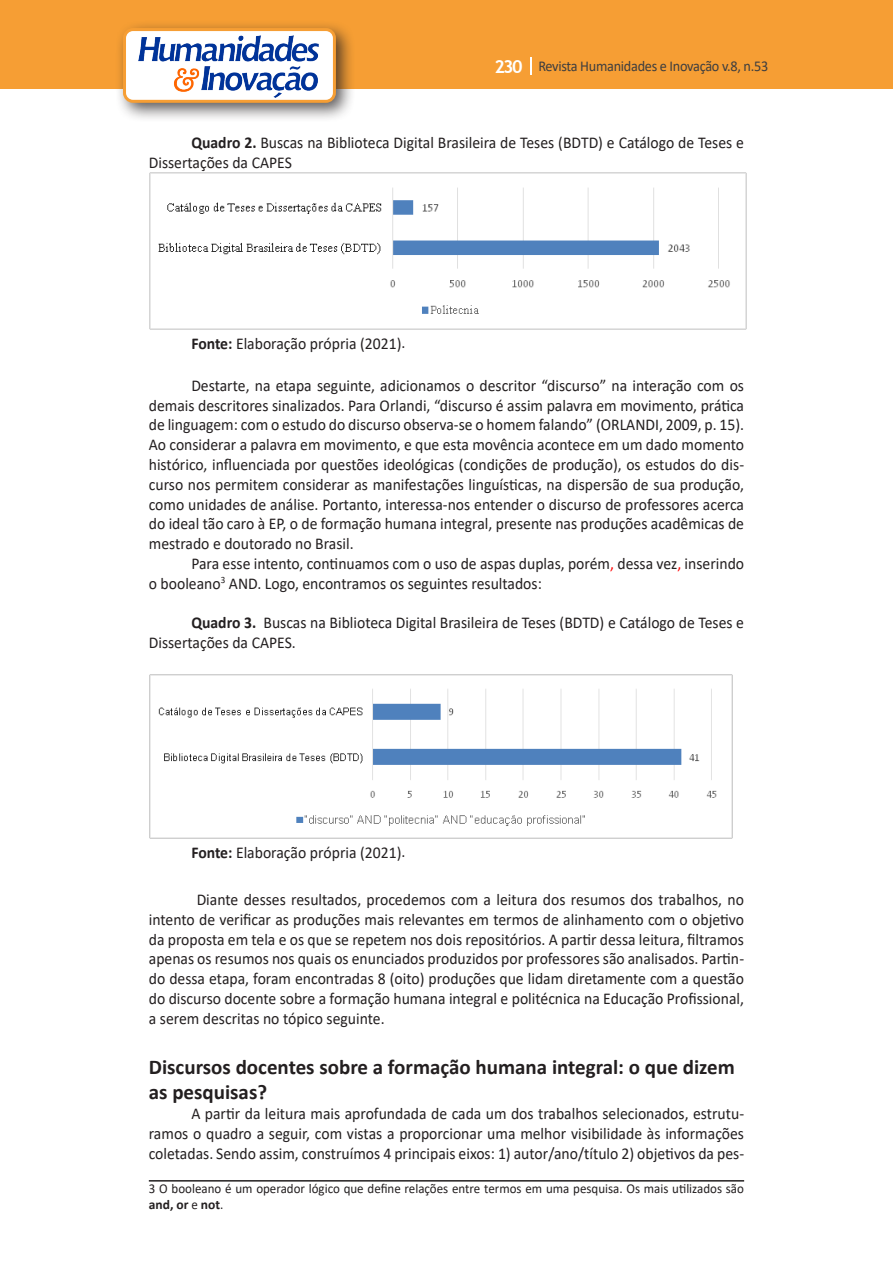
<style>
.page{position:relative;width:893px;height:1263px;background:#fff}
.page>*{position:absolute;margin:0;border:0;box-sizing:border-box;transform-origin:0 0}
.Titulo_2{font:700 21px/25.2px "Calibri";color:#231f20}
.Texto{font:16.5px/19.8px "Calibri";color:#231f20;scale:.95 1}
.t1{font:15px "Calibri";letter-spacing:-.02em;color:#3e3e3f;scale:.95 1}
.Rodapé{font:13.5px/16.2px "Calibri";color:#231f20;scale:.96 1}
.s1{font-family:"Trebuchet MS";font-weight:700;font-size:18px;color:#fff}
.s2{font-weight:700}
.s3{color:#f00}
</style>
<div class="page">
<div style="left:0;top:0;width:893px;height:88px;background:#f69e34"></div>
<svg style="left:530px;top:57px;width:2px;height:18px"></svg>
<div style="left:115px;top:20px;width:241px;height:103px;background:#231f20;opacity:.75"></div>
<div style="left:125px;top:30px;width:209px;height:71px;background:#fff;border-radius:9px"></div>
<img style="left:138px;top:35px;width:181px;height:62px">
<div style="left:123px;top:28px;width:213px;height:75px;border:3px solid #f69e34;border-radius:9px"></div>
<img style="left:150px;top:173px;width:596px;height:157px">
<img style="left:150px;top:674px;width:583px;height:164px">
<hr style="left:149px;top:1180px;width:595px;height:1px;background:#231f20">
<p class="t1" style="left:495px;top:56px;width:290px"><span class="s1">230</span> Revista Humanidades e Inovação v.8, n.53</p>
<p class="Texto" style="left:149px;top:133px;width:628px;text-indent:43px"><span class="s2">Quadro 2.</span> Buscas na Biblioteca Digital Brasileira de Teses (BDTD) e Catálogo de Teses e<br>Dissertações da CAPES</p>
<p class="Texto" style="left:191px;top:334px;width:227px"><span class="s2">Fonte:</span> Elaboração própria (2021).</p>
<p class="Texto" style="left:149px;top:375px;width:628px;text-align:justify;text-indent:43px">Destarte, na etapa seguinte, adicionamos o descritor “discurso” na interação com os demais descritores sinalizados. Para Orlandi, “discurso é assim palavra em movimento, prática de linguagem: com o estudo do discurso observa-se o homem falando” (ORLANDI, 2009, p. 15).<br>Ao considerar a palavra em movimento, e que esta movência acontece em um dado momento histórico, influenciada por questões ideológicas (condições de produção), os estudos do dis&shy;curso nos permitem considerar as manifestações linguísticas, na dispersão de sua produção, como unidades de análise. Portanto, interessa-nos entender o discurso de professores acerca do ideal tão caro à EP, o de formação humana integral, presente nas produções acadêmicas de mestrado e doutorado no Brasil.</p>
<p class="Texto" style="left:149px;top:553px;width:628px;text-indent:43px">Para esse intento, continuamos com o uso de aspas duplas, porém<span class="s3">,</span> dessa vez<span class="s3">,</span> inserindo o booleano<sup>3</sup> AND. Logo, encontramos os seguintes resultados:</p>
<p class="Texto" style="left:149px;top:613px;width:628px;text-indent:43px"><span class="s2">Quadro 3.</span> Buscas na Biblioteca Digital Brasileira de Teses (BDTD) e Catálogo de Teses e<br>Dissertações da CAPES.</p>
<p class="Texto" style="left:191px;top:842px;width:227px"><span class="s2">Fonte:</span> Elaboração própria (2021).</p>
<p class="Texto" style="left:149px;top:889px;width:628px;text-align:justify;text-indent:48px">Diante desses resultados, procedemos com a leitura dos resumos dos trabalhos, no intento de verificar as produções mais relevantes em termos de alinhamento com o objetivo da proposta em tela e os que se repetem nos dois repositórios. A partir dessa leitura, filtramos apenas os resumos nos quais os enunciados produzidos por professores são analisados. Partin&shy;do dessa etapa, foram encontradas 8 (oito) produções que lidam diretamente com a questão do discurso docente sobre a formação humana integral e politécnica na Educação Profissional, a serem descritas no tópico seguinte.</p>
<p class="Titulo_2" style="left:149px;top:1054px;width:587px">Discursos docentes sobre a formação humana integral: o que dizem as pesquisas?</p>
<p class="Texto" style="left:149px;top:1103px;width:628px;text-align:justify;text-indent:43px">A partir da leitura mais aprofundada de cada um dos trabalhos selecionados, estrutu&shy;ramos o quadro a seguir, com vistas a proporcionar uma melhor visibilidade às informações coletadas. Sendo assim, construímos 4 principais eixos: 1) autor/ano/título 2) objetivos da pes-</p>
<p class="Rodapé" style="left:149px;top:1180px;width:621px">3 O booleano é um operador lógico que define relações entre termos em uma pesquisa. Os mais utilizados são <span class="s2">and, or</span> e <span class="s2">not</span>.</p>
</div>
